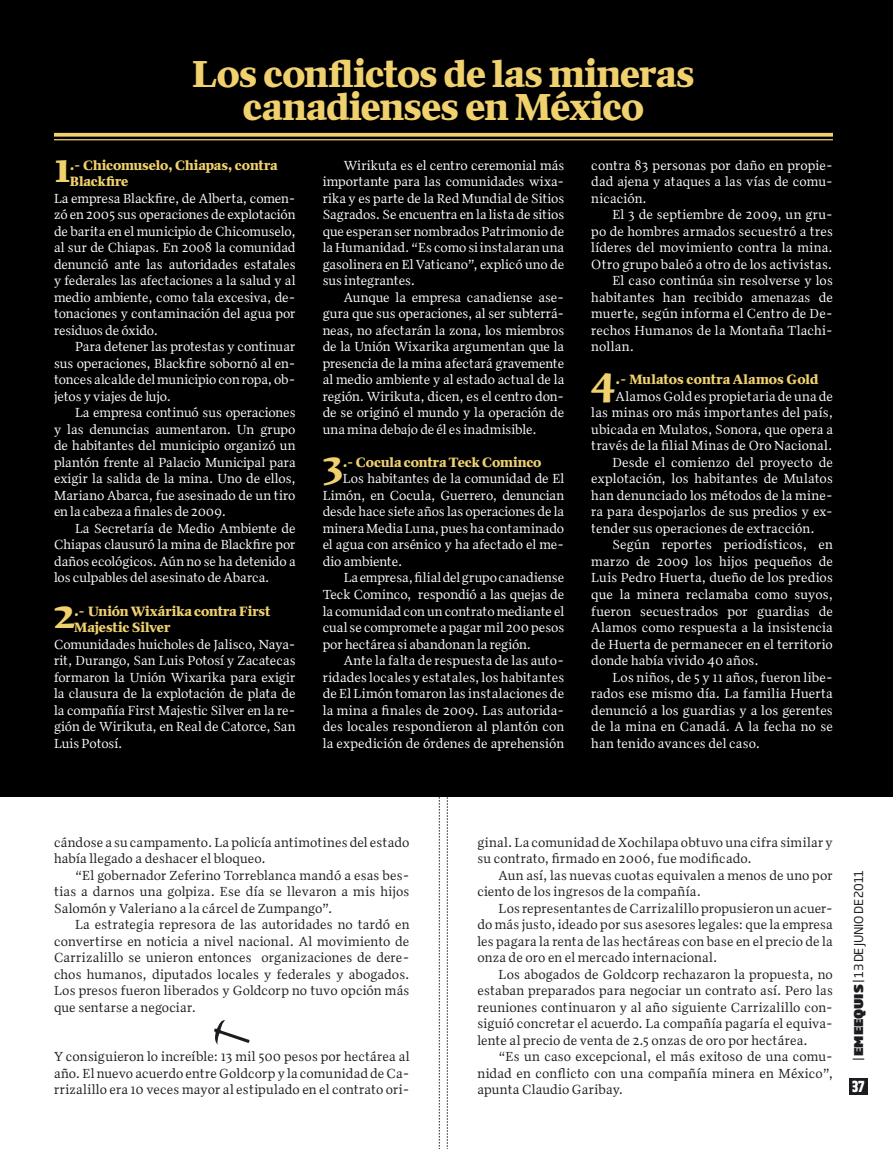
<style>
.page{position:relative;width:893px;height:1149px;background:#fff}
.page>*{position:absolute;margin:0;border:0;box-sizing:border-box;transform-origin:0 0}
.t1{font:700 37.5px/33px "Quiosco One";letter-spacing:-.025em;color:#f0d16e;text-align:center}
.t2{font:700 37.35px "Quiosco One";color:#f0d16e}
.t3{font:800 extra-condensed 15px "Soho Std";color:#fff}
.t4{font:13.5px/16.5px "Quiosco One";letter-spacing:.005em;color:#fff;text-align:justify}
.t5{font:13.5px/16.5px "Quiosco One";letter-spacing:.005em;color:#1b1c20;text-align:justify}
.t6{font:700 13.5px/16.5px "Quiosco One";letter-spacing:-.01em;color:#f0d16e}
.t7{font:12px "Soho Gothic Pro";letter-spacing:-.02em;color:#1b1c20}
.s1{font-weight:900}
</style>
<div class="page">
<div style="left:850px;top:1077px;width:18px;height:17px;background:#1b1c20"></div>
<svg style="left:439px;top:796px;width:9px;height:351px"></svg>
<svg style="left:214px;top:1020px;width:36px;height:24px"></svg>
<div style="left:0;top:0;width:893px;height:796px;background:#000"></div>
<svg style="left:54px;top:133px;width:779px;height:4px;fill:#f0d16e"></svg>
<hr style="left:54px;top:139px;width:779px;height:1px;background:#f0d16e">
<h1 class="t1" style="left:192px;top:57px;width:504px">Los conflictos de las mineras canadienses en México</h1>
<h2 class="t2" style="left:54px;top:145px;width:18px">1</h2>
<p class="t6" style="left:70px;top:157px;width:209px">.- Chicomuselo, Chiapas, contra<br>Blackfire</p>
<p class="t4" style="left:54px;top:189px;width:243px">La empresa Blackfire, de Alberta, comen&shy;zó en 2005 sus operaciones de explotación de barita en el municipio de Chicomuselo, al sur de Chiapas. En 2008 la comunidad denunció ante las autoridades estatales y federales las afectaciones a la salud y al medio ambiente, como tala excesiva, de&shy;tonaciones y contaminación del agua por residuos de óxido.</p>
<p class="t4" style="left:54px;top:338px;width:243px;text-indent:21px">Para detener las protestas y continuar sus operaciones, Blackfire sobornó al en&shy;tonces alcalde del municipio con ropa, ob&shy;jetos y viajes de lujo.</p>
<p class="t4" style="left:54px;top:404px;width:243px;text-indent:21px">La empresa continuó sus operaciones y las denuncias aumentaron. Un grupo de habitantes del municipio organizó un plantón frente al Palacio Municipal para exigir la salida de la mina. Uno de ellos, Mariano Abarca, fue asesinado de un tiro en la cabeza a finales de 2009.</p>
<p class="t4" style="left:54px;top:519px;width:243px;text-indent:21px">La Secretaría de Medio Ambiente de Chiapas clausuró la mina de Blackfire por daños ecológicos. Aún no se ha detenido a los culpables del asesinato de Abarca.</p>
<h2 class="t2" style="left:54px;top:591px;width:22px">2</h2>
<p class="t6" style="left:74px;top:602px;width:198px">.- Unión Wixárika contra First<br>Majestic Silver</p>
<p class="t4" style="left:54px;top:635px;width:243px">Comunidades huicholes de Jalisco, Naya&shy;rit, Durango, San Luis Potosí y Zacatecas formaron la Unión Wixarika para exigir la clausura de la explotación de plata de la compañía First Majestic Silver en la re&shy;gión de Wirikuta, en Real de Catorce, San Luis Potosí.</p>
<p class="t4" style="left:323px;top:156px;width:243px;text-indent:21px">Wirikuta es el centro ceremonial más importante para las comunidades wixa&shy;rika y es parte de la Red Mundial de Sitios Sagrados. Se encuentra en la lista de sitios que esperan ser nombrados Patrimonio de la Humanidad. “Es como si instalaran una gasolinera en El Vaticano”, explicó uno de sus integrantes.</p>
<p class="t4" style="left:323px;top:288px;width:243px;text-indent:21px">Aunque la empresa canadiense ase&shy;gura que sus operaciones, al ser subterrá&shy;neas, no afectarán la zona, los miembros de la Unión Wixarika argumentan que la presencia de la mina afectará gravemente al medio ambiente y al estado actual de la región. Wirikuta, dicen, es el centro don&shy;de se originó el mundo y la operación de una mina debajo de él es inadmisible.</p>
<h2 class="t2" style="left:323px;top:442px;width:22px">3</h2>
<p class="t6" style="left:343px;top:454px;width:200px">.- Cocula contra Teck Cominco</p>
<p class="t4" style="left:323px;top:470px;width:243px;text-indent:20px">Los habitantes de la comunidad de El Limón, en Cocula, Guerrero, denuncian desde hace siete años las operaciones de la minera Media Luna, pues ha contaminado el agua con arsénico y ha afectado el me&shy;dio ambiente.</p>
<p class="t4" style="left:323px;top:569px;width:243px;text-indent:21px">La empresa, filial del grupo canadiense Teck Cominco, respondió a las quejas de la comunidad con un contrato mediante el cual se compromete a pagar mil 200 pesos por hectárea si abandonan la región.</p>
<p class="t4" style="left:323px;top:651px;width:243px;text-indent:21px">Ante la falta de respuesta de las auto&shy;ridades locales y estatales, los habitantes de El Limón tomaron las instalaciones de la mina a finales de 2009. Las autorida&shy;des locales respondieron al plantón con la expedición de órdenes de aprehensión</p>
<p class="t4" style="left:591px;top:156px;width:243px">contra 83 personas por daño en propie&shy;dad ajena y ataques a las vías de comu&shy;nicación.</p>
<p class="t4" style="left:612px;top:206px;width:222px">El 3 de septiembre de 2009, un gru-</p>
<p class="t4" style="left:591px;top:222px;width:243px">po de hombres armados secuestró a tres</p>
<p class="t4" style="left:591px;top:239px;width:243px">líderes del movimiento contra la mina.</p>
<p class="t4" style="left:591px;top:255px;width:242px">Otro grupo baleó a otro de los activistas.</p>
<p class="t4" style="left:612px;top:272px;width:222px">El caso continúa sin resolverse y los</p>
<p class="t4" style="left:591px;top:288px;width:243px">habitantes han recibido amenazas de</p>
<p class="t4" style="left:591px;top:305px;width:243px">muerte, según informa el Centro de De-</p>
<p class="t4" style="left:591px;top:321px;width:243px">rechos Humanos de la Montaña Tlachi-</p>
<p class="t4" style="left:591px;top:338px;width:44px">nollan.</p>
<h2 class="t2" style="left:591px;top:360px;width:26px">4</h2>
<p class="t6" style="left:616px;top:371px;width:204px">.- Mulatos contra Alamos Gold</p>
<p class="t4" style="left:616px;top:387px;width:219px">Alamos Gold es propietaria de una de</p>
<p class="t4" style="left:591px;top:404px;width:243px">las minas oro más importantes del país,</p>
<p class="t4" style="left:591px;top:420px;width:243px">ubicada en Mulatos, Sonora, que opera a</p>
<p class="t4" style="left:591px;top:437px;width:243px">través de la filial Minas de Oro Nacional.</p>
<p class="t4" style="left:612px;top:453px;width:222px">Desde el comienzo del proyecto de</p>
<p class="t4" style="left:591px;top:470px;width:243px">explotación, los habitantes de Mulatos</p>
<p class="t4" style="left:591px;top:486px;width:243px">han denunciado los métodos de la mine-</p>
<p class="t4" style="left:591px;top:503px;width:243px">ra para despojarlos de sus predios y ex-</p>
<p class="t4" style="left:591px;top:519px;width:225px">tender sus operaciones de extracción.</p>
<p class="t4" style="left:612px;top:536px;width:222px">Según reportes periodísticos, en</p>
<p class="t4" style="left:591px;top:552px;width:243px">marzo de 2009 los hijos pequeños de</p>
<p class="t4" style="left:591px;top:569px;width:243px">Luis Pedro Huerta, dueño de los predios</p>
<p class="t4" style="left:591px;top:585px;width:243px">que la minera reclamaba como suyos,</p>
<p class="t4" style="left:591px;top:602px;width:243px">fueron secuestrados por guardias de</p>
<p class="t4" style="left:591px;top:618px;width:243px">Alamos como respuesta a la insistencia</p>
<p class="t4" style="left:591px;top:635px;width:243px">de Huerta de permanecer en el territorio</p>
<p class="t4" style="left:591px;top:651px;width:169px">donde había vivido 40 años.</p>
<p class="t4" style="left:612px;top:668px;width:222px">Los niños, de 5 y 11 años, fueron libe-</p>
<p class="t4" style="left:591px;top:684px;width:243px">rados ese mismo día. La familia Huerta</p>
<p class="t4" style="left:591px;top:701px;width:243px">denunció a los guardias y a los gerentes</p>
<p class="t4" style="left:591px;top:717px;width:243px">de la mina en Canadá. A la fecha no se</p>
<p class="t4" style="left:591px;top:734px;width:170px">han tenido avances del caso.</p>
<p class="t5" style="left:54px;top:833px;width:357px">cándose a su campamento. La policía antimotines del estado había llegado a deshacer el bloqueo.</p>
<p class="t5" style="left:54px;top:866px;width:357px;text-indent:21px">“El gobernador Zeferino Torreblanca mandó a esas bes&shy;tias a darnos una golpiza. Ese día se llevaron a mis hijos Salomón y Valeriano a la cárcel de Zumpango”.</p>
<p class="t5" style="left:54px;top:915px;width:357px;text-indent:21px">La estrategia represora de las autoridades no tardó en convertirse en noticia a nivel nacional. Al movimiento de Carrizalillo se unieron entonces organizaciones de dere&shy;chos humanos, diputados locales y federales y abogados.<br>Los presos fueron liberados y Goldcorp no tuvo opción más que sentarse a negociar.</p>
<p class="t5" style="left:54px;top:1047px;width:357px">Y consiguieron lo increíble: 13 mil 500 pesos por hectárea al año. El nuevo acuerdo entre Goldcorp y la comunidad de Ca&shy;rrizalillo era 10 veces mayor al estipulado en el contrato ori-</p>
<p class="t5" style="left:477px;top:833px;width:357px">ginal. La comunidad de Xochilapa obtuvo una cifra similar y su contrato, firmado en 2006, fue modificado.</p>
<p class="t5" style="left:477px;top:866px;width:357px;text-indent:21px">Aun así, las nuevas cuotas equivalen a menos de uno por ciento de los ingresos de la compañía.</p>
<p class="t5" style="left:477px;top:899px;width:357px;text-indent:21px">Los representantes de Carrizalillo propusieron un acuer&shy;do más justo, ideado por sus asesores legales: que la empresa les pagara la renta de las hectáreas con base en el precio de la onza de oro en el mercado internacional.</p>
<p class="t5" style="left:477px;top:965px;width:357px;text-indent:21px">Los abogados de Goldcorp rechazaron la propuesta, no estaban preparados para negociar un contrato así. Pero las reuniones continuaron y al año siguiente Carrizalillo con&shy;siguió concretar el acuerdo. La compañía pagaría el equiva&shy;lente al precio de venta de 2.5 onzas de oro por hectárea.</p>
<p class="t5" style="left:477px;top:1047px;width:357px;text-indent:21px">“Es un caso excepcional, el más exitoso de una comu&shy;nidad en conflicto con una compañía minera en México”, apunta Claudio Garibay.</p>
<p class="t7" style="left:850px;top:1060px;width:193px;rotate:-90deg">|<span class="s1">EMEEQUIS</span>| 13 de junio de 2011</p>
<p class="t3" style="left:852px;top:1076px;width:14px">37</p>
</div>
